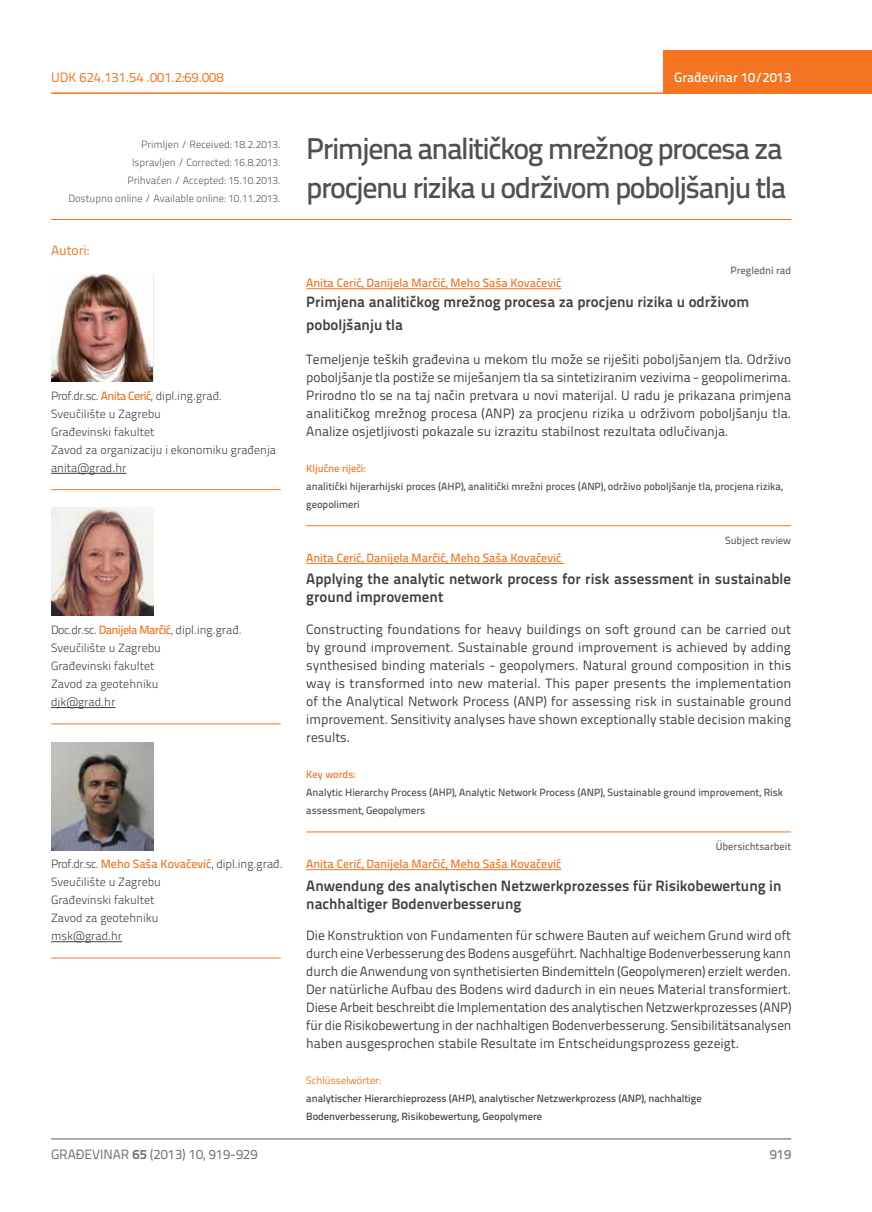
<style>
.page{position:relative;width:872px;height:1212px;background:#fff}
.page>*{position:absolute;margin:0;border:0;box-sizing:border-box;transform-origin:0 0}
.t1{font:500 30px/39px "Titillium Text 22 L";letter-spacing:-.05em;color:#505052}
.t2{font:700 15px/18px "Titillium Text 22 L";color:#414042}
.t3{font:13.5px/18px "Titillium Text 22 L";color:#414042;text-align:justify}
.t4{font:13.5px "Titillium Text 22 L";color:#f47421}
.t5{font:13.5px "Titillium Text 22 L";color:#6d6e71}
.t6{font:500 13.5px "Titillium Text 22 L";color:#fff}
.t7{font:500 13.5px "Titillium Text 22 L";color:#797a7d}
.t8{font:300 12px/18px "Titillium Text 22 L";color:#414042}
.t9{font:500 12px "Titillium Text 22 L";color:#f47421}
.t10{font:500 10.5px/18px "Titillium Text 22 L";color:#505052}
.t11{font:300 10.5px/18px "Titillium Text 22 L";color:#58595b;text-align:right}
.t12{font:500 10.5px/18px "Titillium Text 22 L";color:#414042}
.t13{font:500 10.5px "Titillium Text 22 L";color:#646568}
.t14{font:500 10.5px "Titillium Text 22 L";color:#f47421}
.t15{font:10.5px "Titillium Text 22 L";color:#f47421}
.s1{font-weight:500;color:#f47421}
.s2{font-weight:700}
</style>
<div class="page">
<hr style="left:51px;top:92px;width:821px;height:2px;background:#f47421">
<div style="left:663px;top:50px;width:209px;height:44px;background:#f47421"></div>
<hr style="left:51px;top:1139px;width:740px;height:1px;background:#58595b">
<hr style="left:51px;top:473px;width:75px;height:1px;background:#414042">
<hr style="left:51px;top:707px;width:64px;height:1px;background:#414042">
<hr style="left:51px;top:941px;width:71px;height:1px;background:#414042">
<hr style="left:51px;top:489px;width:230px;height:1px;background:#f47421">
<img style="left:51px;top:508px;width:102px;height:107px">
<hr style="left:51px;top:723px;width:230px;height:1px;background:#f47421">
<img style="left:51px;top:743px;width:102px;height:107px">
<hr style="left:51px;top:958px;width:230px;height:1px;background:#f47421">
<hr style="left:306px;top:288px;width:255px;height:1px;background:#f47421">
<hr style="left:306px;top:563px;width:258px;height:1px;background:#f47421">
<hr style="left:306px;top:869px;width:255px;height:1px;background:#f47421">
<hr style="left:306px;top:525px;width:485px;height:1px;background:#f47421">
<hr style="left:306px;top:832px;width:485px;height:1px;background:#f47421">
<hr style="left:51px;top:219px;width:740px;height:1px;background:#f47421">
<img style="left:51px;top:274px;width:102px;height:107px">
<p class="t4" style="left:51px;top:68px;width:174px">UDK 624.131.54 .001.2:69.008</p>
<p class="t11" style="left:68px;top:134px;width:214px">Primljen / Received: 18.2.2013.<br>Ispravljen / Corrected: 16.8.2013.<br>Prihvaćen / Accepted: 15.10.2013.<br>Dostupno online / Available online: 10.11.2013.</p>
<p class="t4" style="left:51px;top:240px;width:40px">Autori:</p>
<p class="t8" style="left:51px;top:386px;width:227px">Prof.dr.sc. <span class="s1">Anita Cerić</span>, dipl.ing.građ.<br>Sveučilište u Zagrebu<br>Građevinski fakultet<br>Zavod za organizaciju i ekonomiku građenja anita@grad.hr</p>
<p class="t8" style="left:51px;top:620px;width:192px">Doc.dr.sc. <span class="s1">Danijela Marčić</span>, dipl.ing.građ.<br>Sveučilište u Zagrebu<br>Građevinski fakultet<br>Zavod za geotehniku<br>djk@grad.hr</p>
<p class="t8" style="left:51px;top:854px;width:233px">Prof.dr.sc. <span class="s1">Meho Saša Kovačević</span>, dipl.ing.građ.<br>Sveučilište u Zagrebu<br>Građevinski fakultet<br>Zavod za geotehniku<br>msk@grad.hr</p>
<p class="t6" style="left:674px;top:67px;width:118px">Građevinar 10/2013</p>
<h1 class="t1" style="left:306px;top:128px;width:482px">Primjena analitičkog mrežnog procesa za procjenu rizika u održivom poboljšanju tla</h1>
<p class="t13" style="left:730px;top:262px;width:62px">Pregledni rad</p>
<p class="t9" style="left:306px;top:274px;width:257px">Anita Cerić, Danijela Marčić, Meho Saša Kovačević</p>
<p class="t2" style="left:306px;top:289px;width:444px;line-height:23.4px">Primjena analitičkog mrežnog procesa za procjenu rizika u održivom poboljšanju tla</p>
<p class="t3" style="left:306px;top:349px;width:486px">Temeljenje teških građevina u mekom tlu može se riješiti poboljšanjem tla. Održivo poboljšanje tla postiže se miješanjem tla sa sintetiziranim vezivima - geopolimerima.<br>Prirodno tlo se na taj način pretvara u novi materijal. U radu je prikazana primjena analitičkog mrežnog procesa (ANP) za procjenu rizika u održivom poboljšanju tla.<br>Analize osjetljivosti pokazale su izrazitu stabilnost rezultata odlučivanja.</p>
<p class="t14" style="left:306px;top:460px;width:61px">Ključne riječi:</p>
<p class="t10" style="left:306px;top:477px;width:478px">analitički hijerarhijski proces (AHP), analitički mrežni proces (ANP), održivo poboljšanje tla, procjena rizika, geopolimeri</p>
<p class="t13" style="left:725px;top:532px;width:67px">Subject review</p>
<p class="t9" style="left:306px;top:549px;width:257px">Anita Cerić, Danijela Marčić, Meho Saša Kovačević</p>
<p class="t2" style="left:306px;top:569px;width:486px">Applying the analytic network process for risk assessment in sustainable ground improvement</p>
<p class="t3" style="left:306px;top:619px;width:487px">Constructing foundations for heavy buildings on soft ground can be carried out by ground improvement. Sustainable ground improvement is achieved by adding synthesised binding materials - geopolymers. Natural ground composition in this way is transformed into new material. This paper presents the implementation of the Analytical Network Process (ANP) for assessing risk in sustainable ground improvement. Sensitivity analyses have shown exceptionally stable decision making results.</p>
<p class="t14" style="left:306px;top:766px;width:51px">Key words:</p>
<p class="t10" style="left:306px;top:783px;width:478px">Analytic Hierarchy Process (AHP), Analytic Network Process (ANP), Sustainable ground improvement, Risk assessment, Geopolymers</p>
<p class="t13" style="left:716px;top:838px;width:77px">Übersichtsarbeit</p>
<p class="t9" style="left:306px;top:855px;width:257px">Anita Cerić, Danijela Marčić, Meho Saša Kovačević</p>
<p class="t2" style="left:306px;top:875px;width:477px">Anwendung des analytischen Netzwerkprozesses für Risikobewertung in nachhaltiger Bodenverbesserung</p>
<p class="t3" style="left:306px;top:926px;width:487px">Die Konstruktion von Fundamenten für schwere Bauten auf weichem Grund wird oft durch eine Verbesserung des Bodens ausgeführt. Nachhaltige Bodenverbesserung kann durch die Anwendung von synthetisierten Bindemitteln (Geopolymeren) erzielt werden.<br>Der natürliche Aufbau des Bodens wird dadurch in ein neues Material transformiert.<br>Diese Arbeit beschreibt die Implementation des analytischen Netzwerkprozesses (ANP) für die Risikobewertung in der nachhaltigen Bodenverbesserung. Sensibilitätsanalysen haben ausgesprochen stabile Resultate im Entscheidungsprozess gezeigt.</p>
<p class="t15" style="left:306px;top:1073px;width:76px">Schlüsselwörter:</p>
<p class="t12" style="left:306px;top:1089px;width:397px">analytischer Hierarchieprozess (AHP), analytischer Netzwerkprozess (ANP), nachhaltige<br>Bodenverbesserung, Risikobewertung, Geopolymere</p>
<p class="t5" style="left:51px;top:1144px;width:208px">GRAĐEVINAR <span class="s2">65</span> (2013) 10, 919-929</p>
<p class="t7" style="left:769px;top:1144px;width:23px">919</p>
</div>
